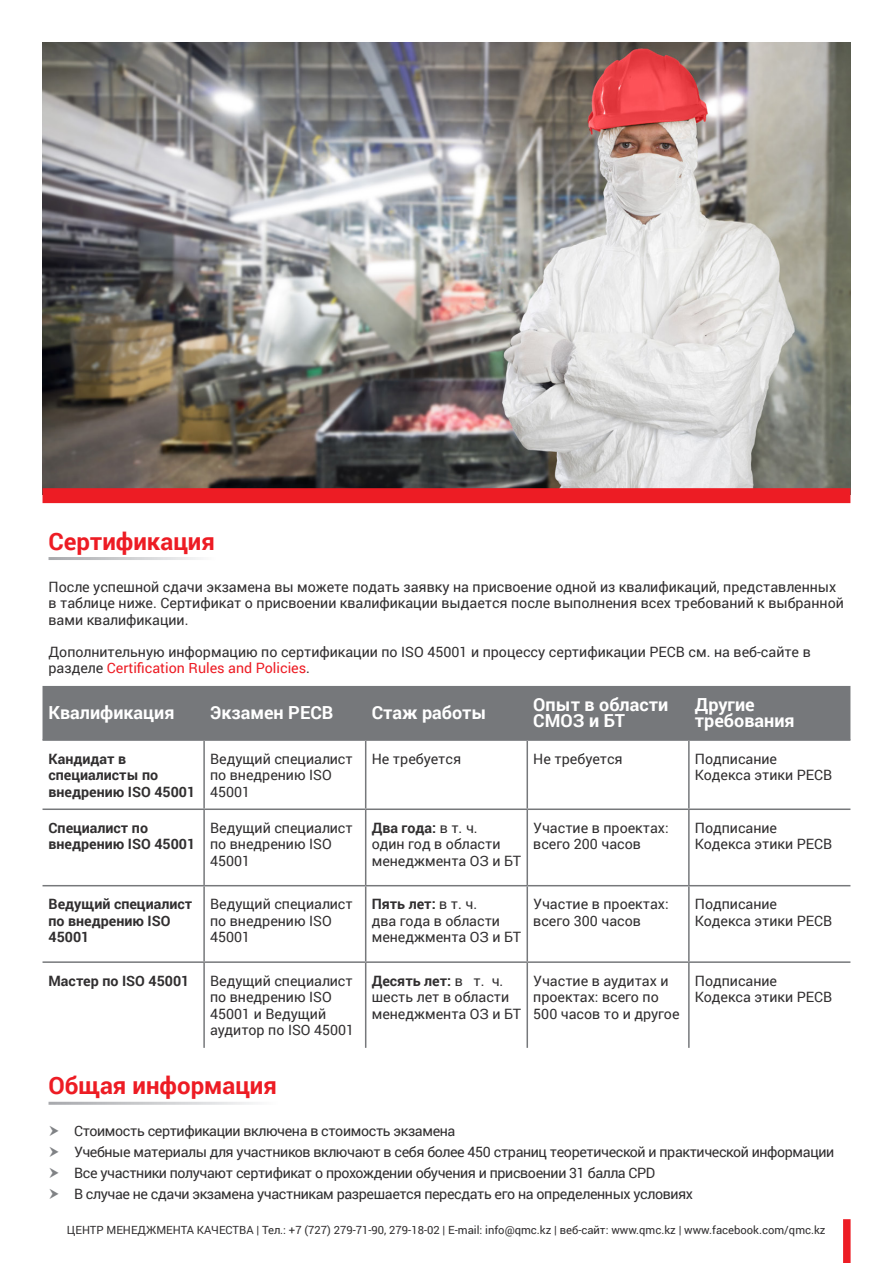
<style>
.page{position:relative;width:893px;height:1263px;background:#fff}
.page>*{position:absolute;margin:0;border:0;box-sizing:border-box;transform-origin:0 0}
.t1{font:700 24px "Roboto";color:#ed1c24}
.t2{font:700 18px/16.5px "Roboto";color:#fff}
.Bullet_Points{font:14.25px/16.5px "Roboto";color:#312f30}
.Bullet_Points-2{font:14.25px "Roboto";letter-spacing:-.025em;color:#312f30}
.t3{font:700 14.25px/16.5px "Roboto";color:#312f30}
.Bullet_Points-3{font:11.25px "Roboto";color:#312f30}
.s1{color:#ed1c24}
.s2{font-weight:700}
</style>
<div class="page">
<img style="left:43px;top:43px;width:807px;height:445px">
<div style="left:843px;top:1219px;width:8px;height:44px;background:#ed1c24"></div>
<div style="left:43px;top:488px;width:807px;height:15px;background:#ed1c24"></div>
<div style="left:43px;top:686px;width:807px;height:53px;background:#76787b"></div>
<hr style="left:43px;top:885px;width:161px;height:1px;background:#76787b">
<hr style="left:204px;top:885px;width:162px;height:1px;background:#76787b">
<hr style="left:366px;top:885px;width:161px;height:1px;background:#76787b">
<hr style="left:527px;top:885px;width:162px;height:1px;background:#76787b">
<hr style="left:689px;top:885px;width:161px;height:1px;background:#76787b">
<hr style="left:43px;top:961px;width:161px;height:2px;background:#76787b">
<hr style="left:204px;top:961px;width:162px;height:2px;background:#76787b">
<hr style="left:366px;top:961px;width:161px;height:2px;background:#76787b">
<hr style="left:527px;top:961px;width:162px;height:2px;background:#76787b">
<hr style="left:689px;top:961px;width:161px;height:2px;background:#76787b">
<hr style="left:203px;top:741px;width:2px;height:67px;background:#76787b">
<hr style="left:365px;top:741px;width:1px;height:67px;background:#76787b">
<hr style="left:526px;top:741px;width:2px;height:67px;background:#76787b">
<hr style="left:688px;top:741px;width:2px;height:67px;background:#76787b">
<hr style="left:43px;top:808px;width:161px;height:2px;background:#76787b">
<hr style="left:204px;top:808px;width:162px;height:2px;background:#76787b">
<hr style="left:203px;top:810px;width:2px;height:75px;background:#76787b">
<hr style="left:366px;top:808px;width:161px;height:2px;background:#76787b">
<hr style="left:365px;top:810px;width:1px;height:75px;background:#76787b">
<hr style="left:527px;top:808px;width:162px;height:2px;background:#76787b">
<hr style="left:526px;top:810px;width:2px;height:75px;background:#76787b">
<hr style="left:689px;top:808px;width:161px;height:2px;background:#76787b">
<hr style="left:688px;top:810px;width:2px;height:75px;background:#76787b">
<hr style="left:203px;top:886px;width:2px;height:75px;background:#76787b">
<hr style="left:365px;top:886px;width:1px;height:75px;background:#76787b">
<hr style="left:526px;top:886px;width:2px;height:75px;background:#76787b">
<hr style="left:688px;top:886px;width:2px;height:75px;background:#76787b">
<hr style="left:203px;top:963px;width:2px;height:85px;background:#76787b">
<hr style="left:365px;top:963px;width:1px;height:85px;background:#76787b">
<hr style="left:526px;top:963px;width:2px;height:85px;background:#76787b">
<hr style="left:688px;top:963px;width:2px;height:85px;background:#76787b">
<hr style="left:43px;top:739px;width:161px;height:2px;background:#76787b">
<hr style="left:204px;top:739px;width:162px;height:2px;background:#76787b">
<hr style="left:366px;top:739px;width:161px;height:2px;background:#76787b">
<hr style="left:527px;top:739px;width:162px;height:2px;background:#76787b">
<hr style="left:689px;top:739px;width:161px;height:2px;background:#76787b">
<p class="t1" style="left:49px;top:524px;width:168px">Сертификация</p>
<p class="Bullet_Points" style="left:49px;top:578px;width:797px">После успешной сдачи экзамена вы можете подать заявку на присвоение одной из квалификаций, представленных в таблице ниже. Сертификат о присвоении квалификации выдается после выполнения всех требований к выбранной вами квалификации.</p>
<p class="Bullet_Points" style="left:49px;top:643px;width:764px">Дополнительную информацию по сертификации по ISO 45001 и процессу сертификации PECB см. на веб-сайте в разделе <span class="s1">Certification Rules and Policies</span>.</p>
<p class="t2" style="left:49px;top:704px;width:128px">Квалификация</p>
<p class="t2" style="left:210px;top:704px;width:125px">Экзамен PECB</p>
<p class="t2" style="left:372px;top:704px;width:116px">Стаж работы</p>
<p class="t2" style="left:533px;top:695px;width:136px">Опыт в области<br>СМОЗ и БТ</p>
<p class="t2" style="left:695px;top:695px;width:101px">Другие требования</p>
<p class="t3" style="left:49px;top:750px;width:148px">Кандидат в специалисты по внедрению ISO 45001</p>
<p class="Bullet_Points" style="left:210px;top:750px;width:144px">Ведущий специалист по внедрению ISO<br>45001</p>
<p class="Bullet_Points" style="left:372px;top:750px;width:91px">Не требуется</p>
<p class="Bullet_Points" style="left:533px;top:750px;width:91px">Не требуется</p>
<p class="Bullet_Points" style="left:695px;top:750px;width:84px">Подписание</p>
<p class="Bullet_Points" style="left:695px;top:766px;width:139px">Кодекса этики PECB</p>
<p class="t3" style="left:49px;top:819px;width:148px">Специалист по внедрению ISO 45001</p>
<p class="Bullet_Points" style="left:210px;top:819px;width:144px">Ведущий специалист по внедрению ISO<br>45001</p>
<p class="Bullet_Points" style="left:372px;top:819px;width:151px"><span class="s2">Два года:</span> в т. ч.<br>один год в области менеджмента ОЗ и БТ</p>
<p class="Bullet_Points" style="left:533px;top:819px;width:137px">Участие в проектах: всего 200 часов</p>
<p class="Bullet_Points" style="left:695px;top:819px;width:84px">Подписание</p>
<p class="Bullet_Points" style="left:695px;top:835px;width:139px">Кодекса этики PECB</p>
<p class="t3" style="left:49px;top:895px;width:145px">Ведущий специалист по внедрению ISO<br>45001</p>
<p class="Bullet_Points" style="left:210px;top:895px;width:144px">Ведущий специалист по внедрению ISO<br>45001</p>
<p class="Bullet_Points" style="left:372px;top:895px;width:151px"><span class="s2">Пять лет:</span> в т. ч.<br>два года в области менеджмента ОЗ и БТ</p>
<p class="Bullet_Points" style="left:533px;top:895px;width:137px">Участие в проектах: всего 300 часов</p>
<p class="Bullet_Points" style="left:695px;top:895px;width:84px">Подписание</p>
<p class="Bullet_Points" style="left:695px;top:912px;width:139px">Кодекса этики PECB</p>
<p class="t3" style="left:49px;top:972px;width:142px">Мастер по ISO 45001</p>
<p class="Bullet_Points" style="left:210px;top:972px;width:146px">Ведущий специалист по внедрению ISO<br>45001 и Ведущий аудитор по ISO 45001</p>
<p class="Bullet_Points" style="left:372px;top:972px;width:151px"><span class="s2">Десять лет:</span> в т. ч. шесть лет в области менеджмента ОЗ и БТ</p>
<p class="Bullet_Points" style="left:533px;top:972px;width:148px">Участие в аудитах и проектах: всего по<br>500 часов то и другое</p>
<p class="Bullet_Points" style="left:695px;top:972px;width:84px">Подписание</p>
<p class="Bullet_Points" style="left:695px;top:988px;width:139px">Кодекса этики PECB</p>
<p class="t1" style="left:49px;top:1069px;width:230px">Общая информация</p>
<p class="Bullet_Points-2" style="left:74px;top:1121px;width:383px">Стоимость сертификации включена в стоимость экзамена</p>
<p class="Bullet_Points-2" style="left:74px;top:1142px;width:762px">Учебные материалы для участников включают в себя более 450 страниц теоретической и практической информации</p>
<p class="Bullet_Points-2" style="left:74px;top:1163px;width:583px">Все участники получают сертификат о прохождении обучения и присвоении 31 балла CPD</p>
<p class="Bullet_Points-2" style="left:74px;top:1183px;width:621px">В случае не сдачи экзамена участникам разрешается пересдать его на определенных условиях</p>
<p class="Bullet_Points-3" style="left:67px;top:1221px;width:760px">ЦЕНТР МЕНЕДЖМЕНТА КАЧЕСТВА | Тел.: +7 (727) 279-71-90, 279-18-02 | E-mail: info@qmc.kz | веб-сайт: www.qmc.kz | www.facebook.com/qmc.kz</p>
</div>
